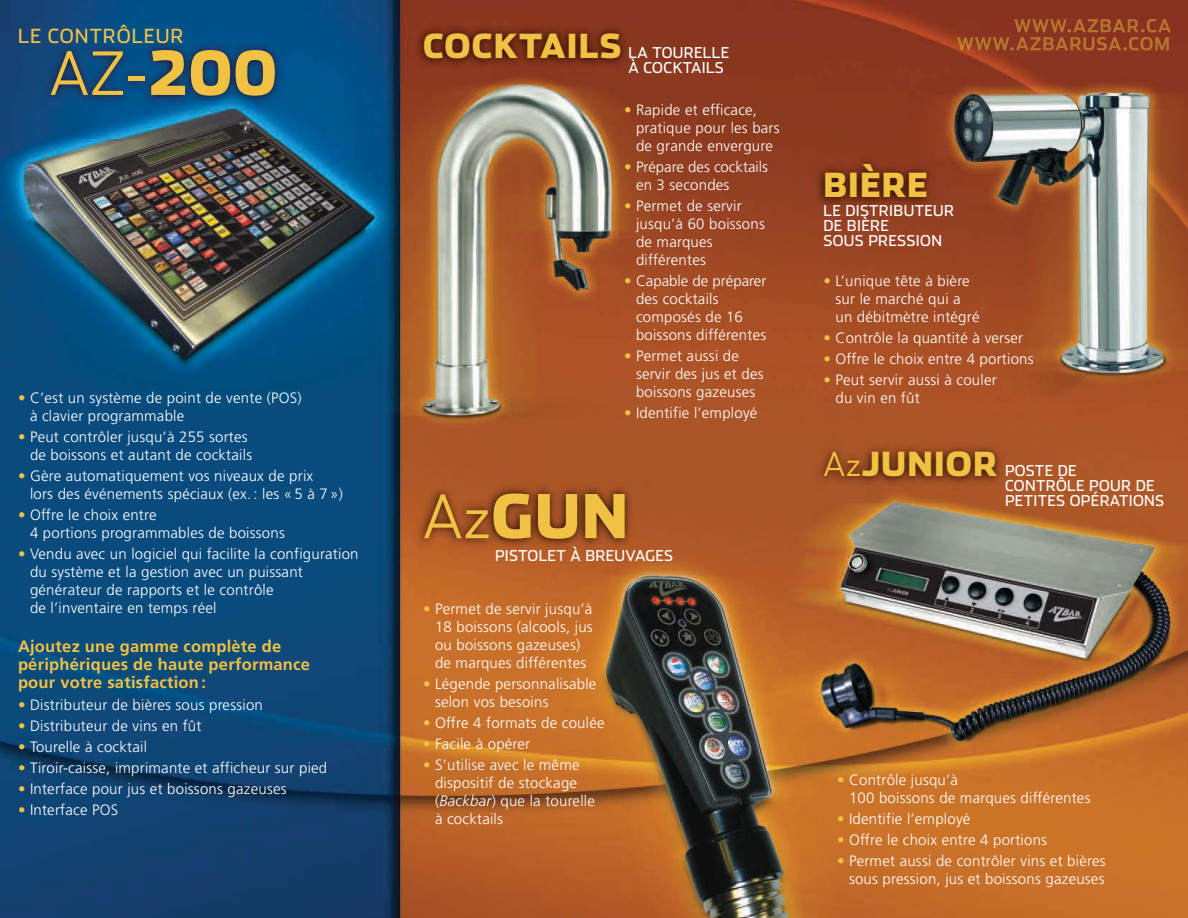
<style>
.page{position:relative;width:1188px;height:918px;background:#fff}
.page>*{position:absolute;margin:0;border:0;box-sizing:border-box;transform-origin:0 0}
.t1{font:300 60px "Stainless";color:#f1c143}
.t2{font:900 60px "Stainless";color:#f1c143}
.t3{font:900 33px "Stainless";letter-spacing:.035em;color:#f1c143}
.t4{font:19.5px "Stainless";letter-spacing:.05em;color:#f1c143}
.t5{font:700 16.5px/18px "Frutiger";letter-spacing:.015em;color:#f1c143}
.t6{font:300 15px/18px "Frutiger";letter-spacing:.015em;color:#fff}
.t7{font:15px/15px "Stainless";letter-spacing:.025em;color:#fff}
.s1{font-weight:900}
.s2{color:#f1c143}
.s3{font-weight:300}
.s4{font-style:italic}
.s5{font-weight:300;font-size:33px;color:#f1c143}
.s6{font-weight:900;font-size:33px;color:#f1c143}
</style>
<div class="page">
<img style="left:0;top:0;width:1188px;height:918px">
<img style="left:407px;top:471px;width:302px;height:111px">
<img style="left:400px;top:15px;width:262px;height:69px">
<img style="left:809px;top:154px;width:245px;height:70px">
<img style="left:1014px;top:19px;width:157px;height:13px">
<img style="left:957px;top:37px;width:212px;height:14px">
<img style="left:809px;top:434px;width:245px;height:68px">
<img style="left:26px;top:28px;width:318px;height:111px">
<h3 class="t4" style="left:18px;top:28px;width:167px">LE CONTRÔLEUR</h3>
<h1 class="t1" style="left:50px;top:51px;width:229px">AZ-<span class="s1">200</span></h1>
<p class="t6" style="left:30px;top:390px;width:273px;text-indent:-12px"><span class="s2">•</span> C’est un système de point de vente (POS) à clavier programmable</p>
<p class="t6" style="left:18px;top:429px;width:236px;text-align:right"><span class="s2">•</span> Peut contrôler jusqu’à 255 sortes de boissons et autant de cocktails</p>
<p class="t6" style="left:30px;top:468px;width:315px;text-indent:-12px"><span class="s2">•</span> Gère automatiquement vos niveaux de prix<br>lors des événements spéciaux (ex. : les « 5 à 7 »)</p>
<p class="t6" style="left:30px;top:507px;width:256px;text-indent:-12px"><span class="s2">•</span> Offre le choix entre<br>4 portions programmables de boissons</p>
<p class="t6" style="left:30px;top:546px;width:330px;text-indent:-12px"><span class="s2">•</span> Vendu avec un logiciel qui facilite la configuration du système et la gestion avec un puissant générateur de rapports et le contrôle<br>de l’inventaire en temps réel</p>
<p class="t5" style="left:18px;top:638px;width:294px">Ajoutez une gamme complète de périphériques de haute performance pour votre satisfaction :</p>
<p class="t6" style="left:18px;top:697px;width:246px"><span class="s2">•</span> Distributeur de bières sous pression</p>
<p class="t6" style="left:18px;top:718px;width:185px"><span class="s2">•</span> Distributeur de vins en fût</p>
<p class="t6" style="left:18px;top:739px;width:131px"><span class="s2">•</span> Tourelle à cocktail</p>
<p class="t6" style="left:18px;top:760px;width:311px"><span class="s2">•</span> Tiroir-caisse, imprimante et afficheur sur pied</p>
<p class="t6" style="left:18px;top:781px;width:270px"><span class="s2">•</span> Interface pour jus et boissons gazeuses</p>
<p class="t6" style="left:18px;top:802px;width:102px"><span class="s2">•</span> Interface POS</p>
<h2 class="t3" style="left:423px;top:33px;width:200px">COCKTAILS</h2>
<p class="t7" style="left:629px;top:46px;width:102px">LA TOURELLE<br>À COCKTAILS</p>
<p class="t6" style="left:636px;top:102px;width:145px;text-indent:-12px"><span class="s2">•</span> Rapide et efficace, pratique pour les bars de grande envergure</p>
<p class="t6" style="left:636px;top:159px;width:134px;text-indent:-12px"><span class="s2">•</span> Prépare des cocktails en 3 secondes</p>
<p class="t6" style="left:636px;top:198px;width:130px;text-indent:-12px"><span class="s2">•</span> Permet de servir jusqu’à 60 boissons de marques différentes</p>
<p class="t6" style="left:636px;top:273px;width:132px;text-indent:-12px"><span class="s2">•</span> Capable de préparer des cocktails composés de 16 boissons différentes</p>
<p class="t6" style="left:636px;top:348px;width:129px;text-indent:-12px"><span class="s2">•</span> Permet aussi de servir des jus et des boissons gazeuses</p>
<p class="t6" style="left:624px;top:405px;width:135px"><span class="s2">•</span> Identifie l’employé</p>
<h1 class="t2" style="left:423px;top:494px;width:207px"><span class="s3">Az</span>GUN</h1>
<p class="t7" style="left:495px;top:549px;width:180px">PISTOLET À BREUVAGES</p>
<p class="t6" style="left:435px;top:601px;width:159px;text-indent:-12px"><span class="s2">•</span> Permet de servir jusqu’à<br>18 boissons (alcools, jus ou boissons gazeuses) de marques différentes</p>
<p class="t6" style="left:435px;top:676px;width:163px;text-indent:-12px"><span class="s2">•</span> Légende personnalisable selon vos besoins</p>
<p class="t6" style="left:423px;top:715px;width:183px"><span class="s2">•</span> Offre 4 formats de coulée</p>
<p class="t6" style="left:423px;top:736px;width:109px"><span class="s2">•</span> Facile à opérer</p>
<p class="t6" style="left:435px;top:757px;width:161px;text-indent:-12px"><span class="s2">•</span> S’utilise avec le même dispositif de stockage (<span class="s4">Backbar</span>) que la tourelle à cocktails</p>
<h2 class="t3" style="left:824px;top:173px;width:106px">BIÈRE</h2>
<p class="t7" style="left:824px;top:204px;width:132px">LE DISTRIBUTEUR<br>DE BIÈRE<br>SOUS PRESSION</p>
<p class="t6" style="left:836px;top:273px;width:146px;text-indent:-12px"><span class="s2">•</span> L’unique tête à bière sur le marché qui a un débitmètre intégré</p>
<p class="t6" style="left:824px;top:330px;width:201px"><span class="s2">•</span> Contrôle la quantité à verser</p>
<p class="t6" style="left:824px;top:351px;width:212px"><span class="s2">•</span> Offre le choix entre 4 portions</p>
<p class="t6" style="left:836px;top:372px;width:163px;text-indent:-12px"><span class="s2">•</span> Peut servir aussi à couler du vin en fût</p>
<p class="t7" style="left:1005px;top:465px;width:161px;text-indent:-182px"><span class="s5">Az</span><span class="s6">JUNIOR</span> POSTE DE<br>CONTRÔLE POUR DE<br>PETITES OPÉRATIONS</p>
<p class="t6" style="left:849px;top:772px;width:243px;text-indent:-12px"><span class="s2">•</span> Contrôle jusqu’à<br>100 boissons de marques différentes</p>
<p class="t6" style="left:837px;top:811px;width:135px"><span class="s2">•</span> Identifie l’employé</p>
<p class="t6" style="left:837px;top:832px;width:212px"><span class="s2">•</span> Offre le choix entre 4 portions</p>
<p class="t6" style="left:837px;top:853px;width:270px;text-align:right"><span class="s2">•</span> Permet aussi de contrôler vins et bières sous pression, jus et boissons gazeuses</p>
</div>
